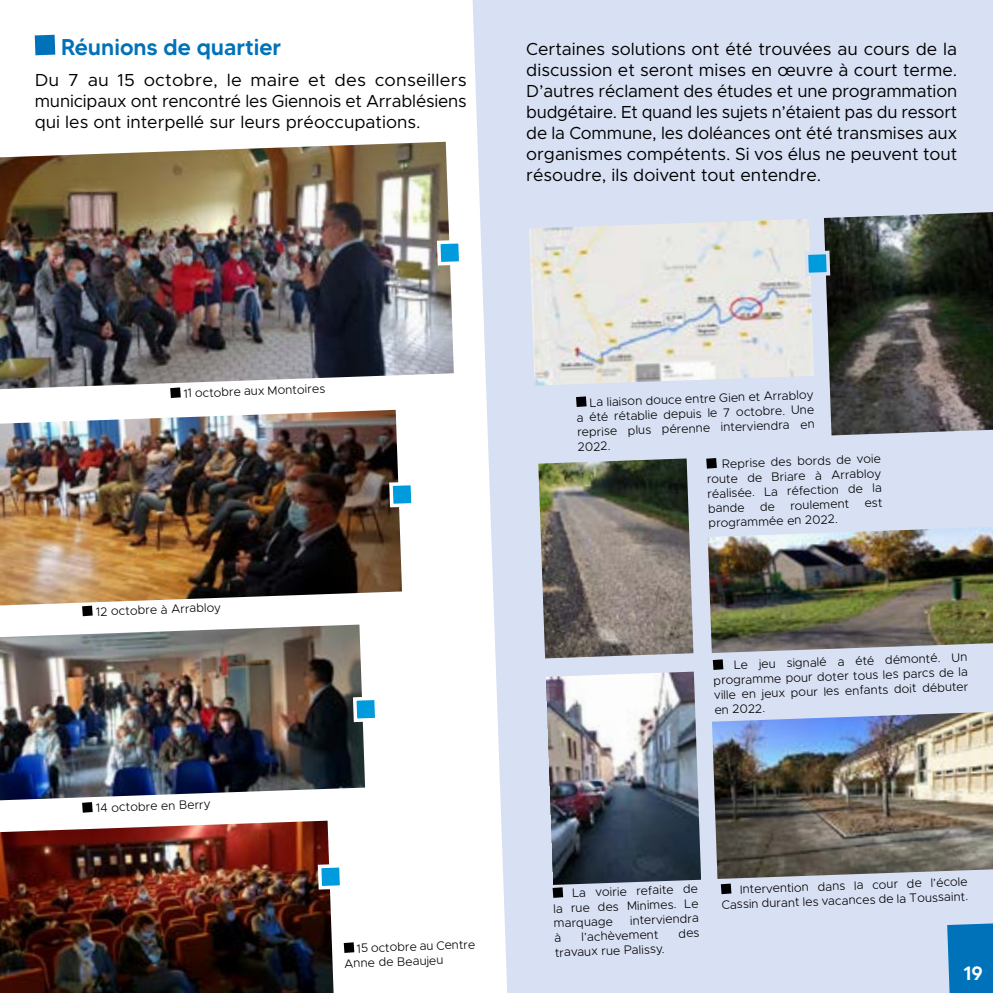
<style>
.page{position:relative;width:993px;height:993px;background:#fff}
.page>*{position:absolute;margin:0;border:0;box-sizing:border-box;transform-origin:0 0}
.t1{font:500 22.75px "MADETOMMY";color:#0072b9}
.t2{font:500 19.25px "MADETOMMY";color:#fff}
.t3{font:17.5px/21px "Metropolis";color:#000;text-align:justify}
.t4{font:300 12.25px/14.7px "Metropolis";color:#000;text-align:justify}
</style>
<div class="page">
<div style="left:472px;top:0;width:520px;height:992px;background:#d8e0f3"></div>
<svg style="left:35px;top:35px;width:20px;height:20px"></svg>
<svg style="left:170px;top:389px;width:11px;height:9px"></svg>
<svg style="left:576px;top:396px;width:10px;height:11px"></svg>
<svg style="left:712px;top:659px;width:11px;height:10px"></svg>
<svg style="left:720px;top:883px;width:11px;height:10px"></svg>
<svg style="left:552px;top:887px;width:11px;height:10px"></svg>
<svg style="left:706px;top:458px;width:10px;height:10px"></svg>
<svg style="left:82px;top:605px;width:11px;height:11px"></svg>
<svg style="left:82px;top:802px;width:11px;height:10px"></svg>
<svg style="left:343px;top:942px;width:11px;height:10px"></svg>
<img style="left:0;top:142px;width:453px;height:247px">
<img style="left:0;top:409px;width:402px;height:196px">
<img style="left:0;top:624px;width:365px;height:176px">
<img style="left:0;top:820px;width:333px;height:172px">
<img style="left:823px;top:212px;width:169px;height:223px">
<img style="left:538px;top:458px;width:155px;height:200px">
<img style="left:545px;top:671px;width:155px;height:213px">
<img style="left:529px;top:219px;width:284px;height:166px">
<img style="left:707px;top:527px;width:285px;height:125px">
<img style="left:711px;top:711px;width:281px;height:167px">
<svg style="left:802px;top:249px;width:29px;height:29px"></svg>
<svg style="left:435px;top:238px;width:24px;height:29px"></svg>
<svg style="left:387px;top:479px;width:25px;height:30px"></svg>
<svg style="left:351px;top:694px;width:24px;height:29px"></svg>
<svg style="left:316px;top:861px;width:24px;height:30px"></svg>
<svg style="left:946px;top:923px;width:46px;height:69px;background:#0e79bc"></svg>
<svg style="left:554px;top:932px;width:6px;height:9px"></svg>
<svg style="left:678px;top:928px;width:20px;height:9px"></svg>
<svg style="left:760px;top:502px;width:14px;height:9px"></svg>
<svg style="left:864px;top:498px;width:17px;height:9px"></svg>
<h1 class="t1" style="left:61px;top:33px;width:221px">Réunions de quartier</h1>
<h3 class="t3" style="left:35px;top:70px;width:433px">Du 7 au 15 octobre, le maire et des conseillers municipaux ont rencontré les Giennois et Arrablésiens qui les ont interpellé sur leurs préoccupations.</h3>
<p class="t3" style="left:526px;top:38px;width:432px">Certaines solutions ont été trouvées au cours de la discussion et seront mises en œuvre à court terme.<br>D’autres réclament des études et une programmation budgétaire. Et quand les sujets n’étaient pas du ressort de la Commune, les doléances ont été transmises aux organismes compétents. Si vos élus ne peuvent tout résoudre, ils doivent tout entendre.</p>
<p class="t4" style="left:183px;top:386px;width:143px;rotate:-2deg">11 octobre aux Montoires</p>
<p class="t4" style="left:575px;top:395px;width:239px;text-indent:14px;rotate:-2deg">La liaison douce entre Gien et Arrabloy a été rétablie depuis le 7 octobre. Une reprise plus pérenne interviendra en 2022.</p>
<p class="t4" style="left:96px;top:604px;width:127px;rotate:-2deg">12 octobre à Arrabloy</p>
<p class="t4" style="left:96px;top:800px;width:116px;rotate:-2deg">14 octobre en Berry</p>
<p class="t4" style="left:343px;top:941px;width:133px;text-indent:13px;rotate:-2deg">15 octobre au Centre<br>Anne de Beaujeu</p>
<p class="t4" style="left:706px;top:457px;width:176px;text-indent:16px;rotate:-2deg">Reprise des bords de voie route de Briare à Arrabloy réalisée. La réfection de la bande</p>
<p class="t4" style="left:789px;top:498px;width:60px;rotate:-2deg">roulement</p>
<p class="t4" style="left:708px;top:515px;width:131px;rotate:-2deg">programmée en 2022.</p>
<p class="t4" style="left:712px;top:658px;width:256px;text-indent:21px;rotate:-2deg">Le jeu signalé a été démonté. Un programme pour doter tous les parcs de la ville en jeux pour les enfants doit débuter en 2022.</p>
<p class="t4" style="left:552px;top:886px;width:147px;text-indent:20px;rotate:-2deg">La voirie refaite de la rue des Minimes. Le marquage</p>
<p class="t4" style="left:629px;top:912px;width:71px;rotate:-2deg">interviendra</p>
<p class="t4" style="left:581px;top:929px;width:79px;rotate:-2deg">l’achèvement</p>
<p class="t4" style="left:554px;top:944px;width:111px;rotate:-2deg">travaux rue Palissy.</p>
<p class="t4" style="left:720px;top:882px;width:248px;text-align:right;rotate:-2deg">Intervention dans la cour de l’école<br>Cassin durant les vacances de la Toussaint.</p>
<h2 class="t2" style="left:963px;top:960px;width:21px">19</h2>
</div>
